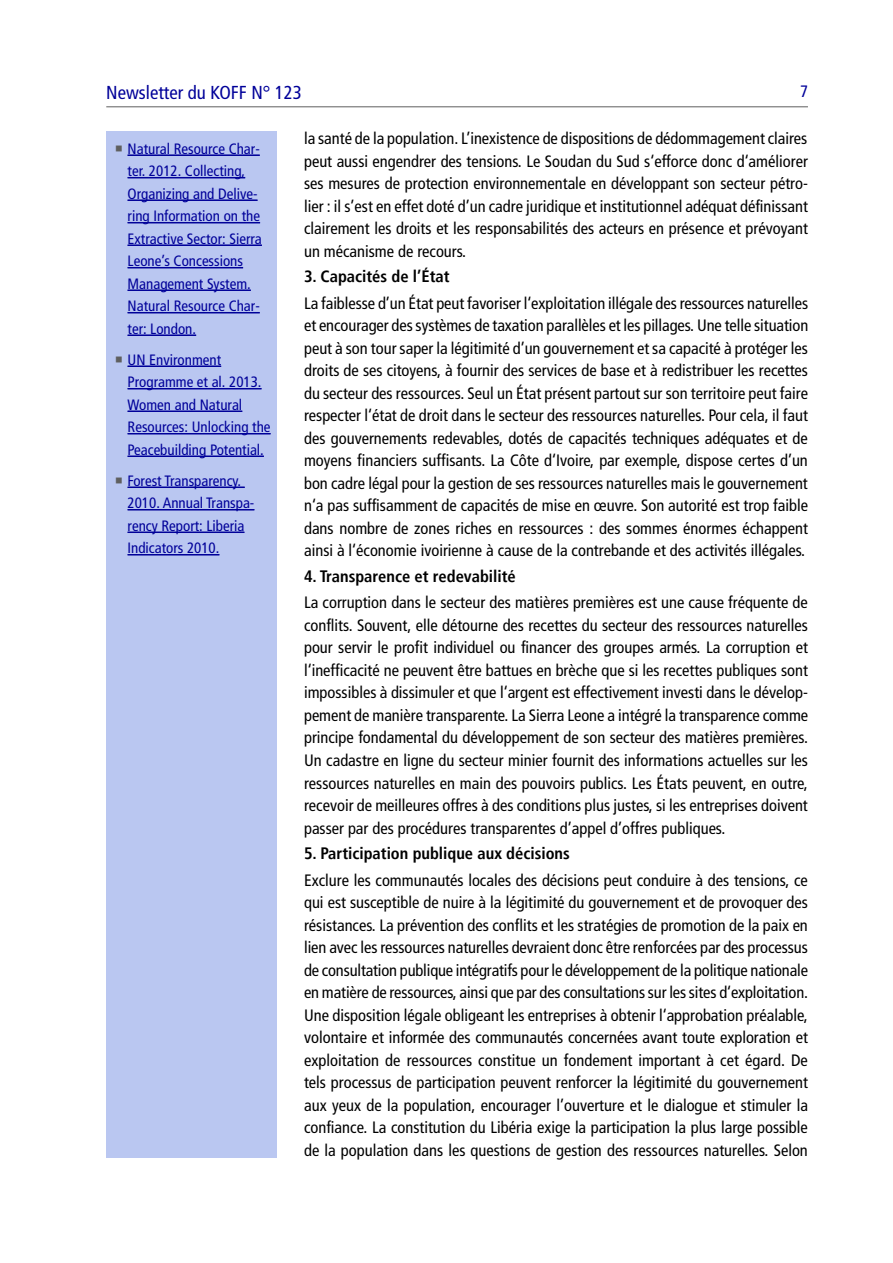
<style>
.page{position:relative;width:893px;height:1263px;background:#fff}
.page>*{position:absolute;margin:0;border:0;box-sizing:border-box;transform-origin:0 0}
.t1{font:condensed 18.75px "Frutiger";color:#009}
.t2{font:condensed 16.5px/22.5px "Frutiger";color:#000;text-align:justify}
.t3{font:700 condensed 16.5px "Frutiger";color:#000}
.t4{font:condensed 16.5px "Frutiger";color:#009}
.t5{font:condensed 15px/22.5px "Frutiger";color:#009}
</style>
<div class="page">
<hr style="left:106px;top:106px;width:702px;height:1px;background:#5f5f5f">
<div style="left:106px;top:132px;width:170px;height:1026px;background:#bac7f1"></div>
<hr style="left:128px;top:155px;width:132px;height:1px;background:#009">
<hr style="left:128px;top:177px;width:117px;height:1px;background:#009">
<hr style="left:128px;top:178px;width:117px;height:1px;background:#009">
<hr style="left:128px;top:200px;width:130px;height:1px;background:#009">
<hr style="left:128px;top:222px;width:132px;height:1px;background:#009">
<hr style="left:128px;top:223px;width:132px;height:1px;background:#009">
<hr style="left:128px;top:245px;width:134px;height:1px;background:#009">
<hr style="left:128px;top:267px;width:115px;height:1px;background:#009">
<hr style="left:128px;top:268px;width:115px;height:1px;background:#009">
<hr style="left:128px;top:290px;width:123px;height:1px;background:#009">
<hr style="left:128px;top:312px;width:132px;height:1px;background:#009">
<hr style="left:128px;top:313px;width:132px;height:1px;background:#009">
<hr style="left:128px;top:335px;width:68px;height:1px;background:#009">
<hr style="left:128px;top:366px;width:93px;height:1px;background:#009">
<hr style="left:128px;top:388px;width:134px;height:1px;background:#009">
<hr style="left:128px;top:389px;width:134px;height:1px;background:#009">
<hr style="left:128px;top:411px;width:114px;height:1px;background:#009">
<hr style="left:128px;top:433px;width:143px;height:1px;background:#009">
<hr style="left:128px;top:434px;width:143px;height:1px;background:#009">
<hr style="left:128px;top:456px;width:136px;height:1px;background:#009">
<hr style="left:128px;top:487px;width:117px;height:1px;background:#009">
<hr style="left:128px;top:509px;width:126px;height:1px;background:#009">
<hr style="left:128px;top:510px;width:126px;height:1px;background:#009">
<hr style="left:128px;top:532px;width:116px;height:1px;background:#009">
<hr style="left:128px;top:554px;width:91px;height:1px;background:#009">
<hr style="left:128px;top:555px;width:91px;height:1px;background:#009">
<svg style="left:116px;top:145px;width:6px;height:6px"></svg>
<svg style="left:116px;top:356px;width:6px;height:6px"></svg>
<svg style="left:116px;top:477px;width:6px;height:6px"></svg>
<p class="t1" style="left:106px;top:82px;width:197px">Newsletter du KOFF N° 123</p>
<p class="t4" style="left:800px;top:82px;width:9px">7</p>
<p class="t2" style="left:304px;top:127px;width:505px">la santé de la population. L’inexistence de dispositions de dédommagement claires peut aussi engendrer des tensions. Le Soudan du Sud s‘efforce donc d‘améliorer ses mesures de protection environnementale en développant son secteur pétro&shy;lier : il s’est en effet doté d’un cadre juridique et institutionnel adéquat définissant clairement les droits et les responsabilités des acteurs en présence et prévoyant un mécanisme de recours.</p>
<p class="t3" style="left:304px;top:266px;width:147px">3. Capacités de l’État</p>
<p class="t2" style="left:304px;top:292px;width:506px">La faiblesse d’un État peut favoriser l‘exploitation illégale des ressources naturelles et encourager des systèmes de taxation parallèles et les pillages. Une telle situation peut à son tour saper la légitimité d’un gouvernement et sa capacité à protéger les droits de ses citoyens, à fournir des services de base et à redistribuer les recettes du secteur des ressources. Seul un État présent partout sur son territoire peut faire respecter l‘état de droit dans le secteur des ressources naturelles. Pour cela, il faut des gouvernements redevables, dotés de capacités techniques adéquates et de moyens financiers suffisants. La Côte d‘Ivoire, par exemple, dispose certes d’un bon cadre légal pour la gestion de ses ressources naturelles mais le gouvernement n‘a pas suffisamment de capacités de mise en œuvre. Son autorité est trop faible dans nombre de zones riches en ressources : des sommes énormes échappent ainsi à l‘économie ivoirienne à cause de la contrebande et des activités illégales.</p>
<p class="t3" style="left:304px;top:566px;width:213px">4. Transparence et redevabilité</p>
<p class="t2" style="left:304px;top:592px;width:506px">La corruption dans le secteur des matières premières est une cause fréquente de conflits. Souvent, elle détourne des recettes du secteur des ressources naturelles pour servir le profit individuel ou financer des groupes armés. La corruption et l‘inefficacité ne peuvent être battues en brèche que si les recettes publiques sont impossibles à dissimuler et que l‘argent est effectivement investi dans le dévelop&shy;pement de manière transparente. La Sierra Leone a intégré la transparence comme principe fondamental du développement de son secteur des matières premières.<br>Un cadastre en ligne du secteur minier fournit des informations actuelles sur les ressources naturelles en main des pouvoirs publics. Les États peuvent, en outre, recevoir de meilleures offres à des conditions plus justes, si les entreprises doivent passer par des procédures transparentes d’appel d’offres publiques.</p>
<p class="t3" style="left:304px;top:843px;width:267px">5. Participation publique aux décisions</p>
<p class="t2" style="left:304px;top:869px;width:506px">Exclure les communautés locales des décisions peut conduire à des tensions, ce qui est susceptible de nuire à la légitimité du gouvernement et de provoquer des résistances. La prévention des conflits et les stratégies de promotion de la paix en lien avec les ressources naturelles devraient donc être renforcées par des processus de consultation publique intégratifs pour le développement de la politique nationale en matière de ressources, ainsi que par des consultations sur les sites d‘exploitation.<br>Une disposition légale obligeant les entreprises à obtenir l‘approbation préalable, volontaire et informée des communautés concernées avant toute exploration et exploitation de ressources constitue un fondement important à cet égard. De tels processus de participation peuvent renforcer la légitimité du gouvernement aux yeux de la population, encourager l’ouverture et le dialogue et stimuler la confiance. La constitution du Libéria exige la participation la plus large possible de la population dans les questions de gestion des ressources naturelles. Selon</p>
<p class="t5" style="left:128px;top:137px;width:136px">Natural Resource Char&shy;ter. 2012. Collecting,<br>Organizing and Delive&shy;ring Information on the<br>Extractive Sector: Sierra<br>Leone’s Concessions<br>Management System.<br>Natural Resource Char&shy;ter: London.</p>
<p class="t5" style="left:128px;top:348px;width:145px">UN Environment<br>Programme et al. 2013.<br>Women and Natural<br>Resources: Unlocking the<br>Peacebuilding Potential.</p>
<p class="t5" style="left:128px;top:469px;width:128px">Forest Transparency.<br>2010. Annual Transpa&shy;rency Report: Liberia<br>Indicators 2010.</p>
</div>
